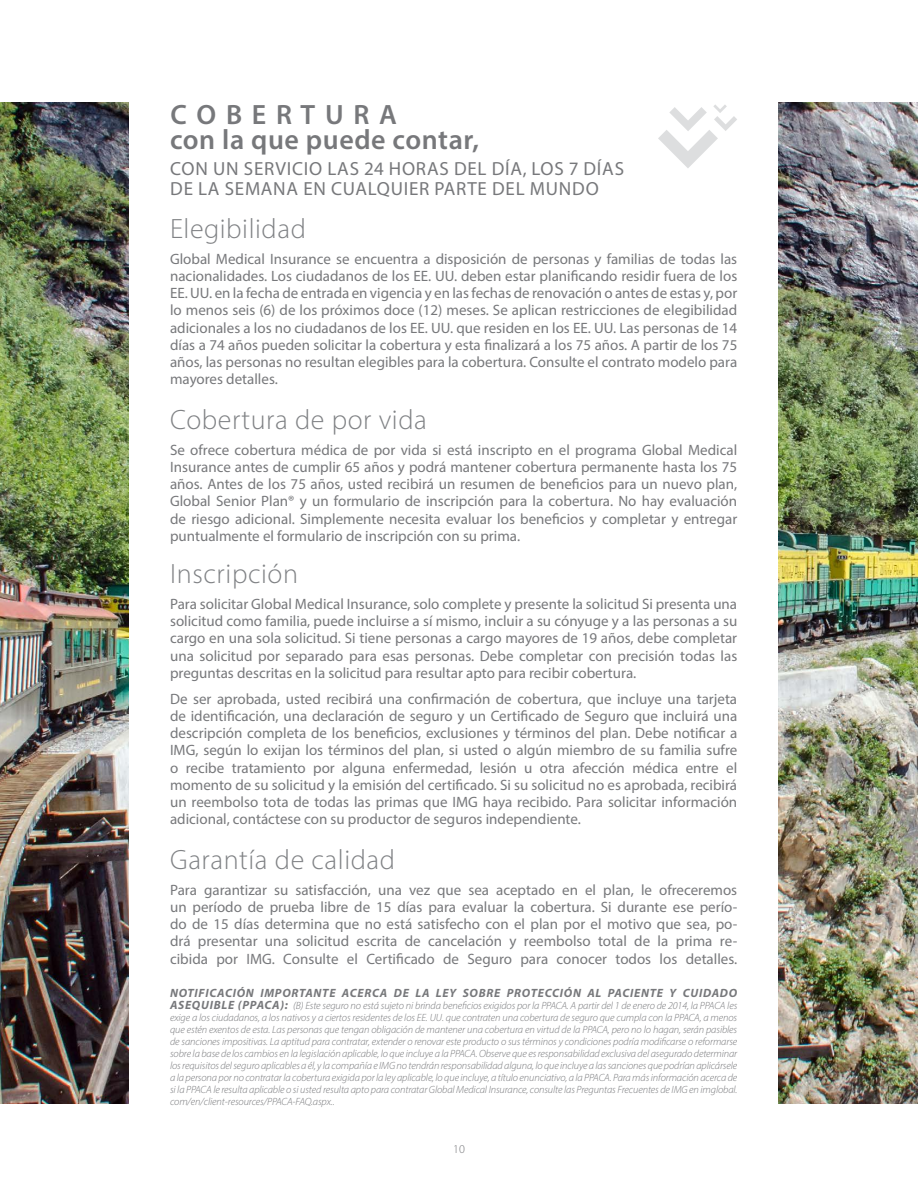
<style>
.page{position:relative;width:918px;height:1188px;background:#fff}
.page>*{position:absolute;margin:0;border:0;box-sizing:border-box;transform-origin:0 0}
.t1{font:300 28.05px "Myriad Pro";letter-spacing:.02em;color:#808285}
.t2{font:600 28.05px/25.5px "Myriad Pro";letter-spacing:.02em;color:#77787b}
.t3{font:19.05px/19.8px "Myriad Pro";letter-spacing:.04em;color:#77787b}
.t4{font:15px/17.2px "Myriad Pro";color:#77787b;text-align:justify}
.t5{font:italic 700 12px "Myriad Pro";letter-spacing:.06em;color:#77787b}
.t6{font:300 12px "Myriad Pro";color:#77787b}
.t7{font:italic 300 10.5px/12.1px "Myriad Pro";letter-spacing:-.01em;color:#77787b;text-align:justify}
.s1{font-weight:700;font-size:12px}
</style>
<div class="page">
<img style="left:0;top:103px;width:129px;height:1000px">
<img style="left:779px;top:103px;width:139px;height:1000px">
<svg style="left:658px;top:105px;width:79px;height:63px"></svg>
<h1 class="t2" style="left:170px;top:101px;width:310px">C O B E R T U R A<br>con la que puede contar,</h1>
<p class="t3" style="left:170px;top:159px;width:455px">CON UN SERVICIO LAS 24 HORAS DEL DÍA, LOS 7 DÍAS<br>DE LA SEMANA EN CUALQUIER PARTE DEL MUNDO</p>
<h1 class="t1" style="left:170px;top:212px;width:137px">Elegibilidad</h1>
<p class="t4" style="left:170px;top:250px;width:569px">Global Medical Insurance se encuentra a disposición de personas y familias de todas las nacionalidades. Los ciudadanos de los EE. UU. deben estar planificando residir fuera de los EE. UU. en la fecha de entrada en vigencia y en las fechas de renovación o antes de estas y, por lo menos seis (6) de los próximos doce (12) meses. Se aplican restricciones de elegibilidad adicionales a los no ciudadanos de los EE. UU. que residen en los EE. UU. Las personas de 14 días a 74 años pueden solicitar la cobertura y esta finalizará a los 75 años. A partir de los 75 años, las personas no resultan elegibles para la cobertura. Consulte el contrato modelo para mayores detalles.</p>
<h1 class="t1" style="left:170px;top:403px;width:258px">Cobertura de por vida</h1>
<p class="t4" style="left:170px;top:441px;width:569px">Se ofrece cobertura médica de por vida si está inscripto en el programa Global Medical Insurance antes de cumplir 65 años y podrá mantener cobertura permanente hasta los 75 años. Antes de los 75 años, usted recibirá un resumen de beneficios para un nuevo plan, Global Senior Plan® y un formulario de inscripción para la cobertura. No hay evaluación de riesgo adicional. Simplemente necesita evaluar los beneficios y completar y entregar puntualmente el formulario de inscripción con su prima.</p>
<h1 class="t1" style="left:170px;top:557px;width:129px">Inscripción</h1>
<p class="t4" style="left:170px;top:595px;width:569px">Para solicitar Global Medical Insurance, solo complete y presente la solicitud Si presenta una solicitud como familia, puede incluirse a sí mismo, incluir a su cónyuge y a las personas a su cargo en una sola solicitud. Si tiene personas a cargo mayores de 19 años, debe completar una solicitud por separado para esas personas. Debe completar con precisión todas las preguntas descritas en la solicitud para resultar apto para recibir cobertura.</p>
<p class="t4" style="left:170px;top:690px;width:569px">De ser aprobada, usted recibirá una confirmación de cobertura, que incluye una tarjeta de identificación, una declaración de seguro y un Certificado de Seguro que incluirá una descripción completa de los beneficios, exclusiones y términos del plan. Debe notificar a IMG, según lo exijan los términos del plan, si usted o algún miembro de su familia sufre o recibe tratamiento por alguna enfermedad, lesión u otra afección médica entre el momento de su solicitud y la emisión del certificado. Si su solicitud no es aprobada, recibirá un reembolso tota de todas las primas que IMG haya recibido. Para solicitar información adicional, contáctese con su productor de seguros independiente.</p>
<h1 class="t1" style="left:170px;top:843px;width:227px">Garantía de calidad</h1>
<p class="t4" style="left:170px;top:881px;width:569px">Para garantizar su satisfacción, una vez que sea aceptado en el plan, le ofreceremos un período de prueba libre de 15 días para evaluar la cobertura. Si durante ese perío&shy;do de 15 días determina que no está satisfecho con el plan por el motivo que sea, po&shy;drá presentar una solicitud escrita de cancelación y reembolso total de la prima re&shy;cibida por IMG. Consulte el Certificado de Seguro para conocer todos los detalles.</p>
<p class="t5" style="left:170px;top:985px;width:569px">NOTIFICACIÓN IMPORTANTE ACERCA DE LA LEY SOBRE PROTECCIÓN AL PACIENTE Y CUIDADO</p>
<p class="t7" style="left:170px;top:999px;width:569px"><span class="s1">ASEQUIBLE (PPACA):</span> (B) Este seguro no está sujeto ni brinda beneficios exigidos por la PPACA. A partir del 1 de enero de 2014, la PPACA les exige a los ciudadanos, a los nativos y a ciertos residentes de los EE. UU. que contraten una cobertura de seguro que cumpla con la PPACA, a menos que estén exentos de esta. Las personas que tengan obligación de mantener una cobertura en virtud de la PPACA, pero no lo hagan, serán pasibles de sanciones impositivas. La aptitud para contratar, extender o renovar este producto o sus términos y condiciones podría modificarse o reformarse sobre la base de los cambios en la legislación aplicable, lo que incluye a la PPACA. Observe que es responsabilidad exclusiva del asegurado determinar los requisitos del seguro aplicables a él, y la compañía e IMG no tendrán responsabilidad alguna, lo que incluye a las sanciones que podrían aplicársele a la persona por no contratar la cobertura exigida por la ley aplicable, lo que incluye, a título enunciativo, a la PPACA. Para más información acerca de si la PPACA le resulta aplicable o si usted resulta apto para contratar Global Medical Insurance, consulte las Preguntas Frecuentes de IMG en imglobal. com/en/client-resources/PPACA-FAQ.aspx..</p>
<p class="t6" style="left:453px;top:1141px;width:13px">10</p>
</div>
